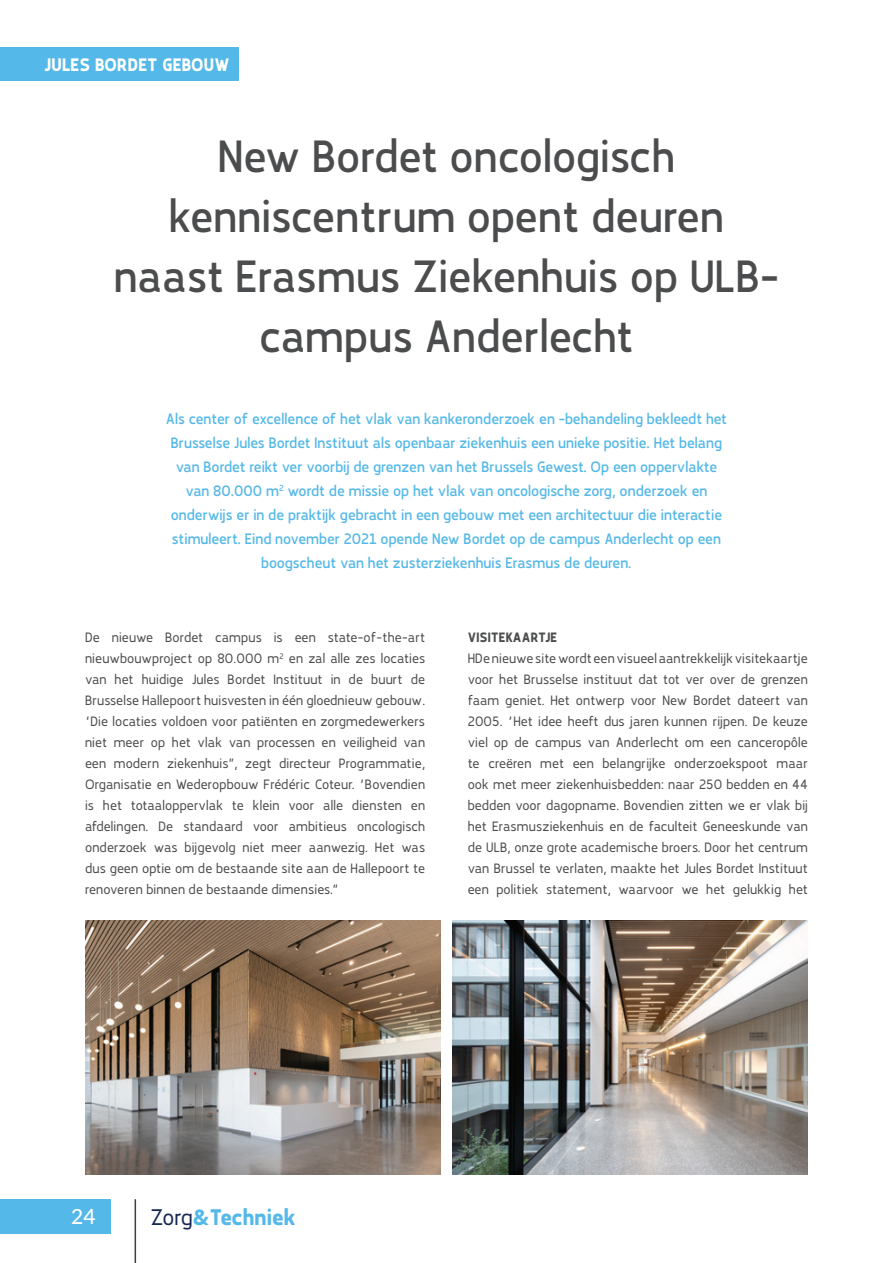
<style>
.page{position:relative;width:893px;height:1263px;background:#fff}
.page>*{position:absolute;margin:0;border:0;box-sizing:border-box;transform-origin:0 0}
.Titel_1_-_groot{font:500 45px/60px "Karlsen";color:#4b4c4d;text-align:center}
.t1{font:700 22.5px "Karlsen";color:#54b8e8}
.t2{font:500 21px "Lato";color:#fff}
.CR_titel{font:700 18px "Karlsen";letter-spacing:.01em;color:#fff}
.Inleiding_1{font:500 15px/24px "Karlsen";color:#54b8e8;text-align:center}
.body{font:13.5px/21px "Karlsen";letter-spacing:.01em;color:#4b4c4d;text-align:justify}
.body-2{font:700 13.5px "Karlsen";letter-spacing:.02em;color:#4b4c4d}
.s1{font-weight:400;color:#192853}
</style>
<div class="page">
<div style="left:0;top:1199px;width:111px;height:34px;background:#54b8e8"></div>
<hr style="left:135px;top:1199px;width:1px;height:64px;background:#3e3e3f">
<img style="left:85px;top:920px;width:355px;height:255px">
<img style="left:452px;top:920px;width:356px;height:255px">
<div style="left:0;top:47px;width:238px;height:34px;background:#54b8e8"></div>
<p class="CR_titel" style="left:44px;top:53px;width:187px">JULES BORDET GEBOUW</p>
<p class="Titel_1_-_groot" style="left:114px;top:127px;width:667px">New Bordet oncologisch kenniscentrum opent deuren naast Erasmus Ziekenhuis op ULB&shy;campus Anderlecht</p>
<p class="Inleiding_1" style="left:166px;top:407px;width:563px">Als center of excellence of het vlak van kankeronderzoek en -behandeling bekleedt het Brusselse Jules Bordet Instituut als openbaar ziekenhuis een unieke positie. Het belang van Bordet reikt ver voorbij de grenzen van het Brussels Gewest. Op een oppervlakte van 80.000 m<sup>2</sup> wordt de missie op het vlak van oncologische zorg, onderzoek en onderwijs er in de praktijk gebracht in een gebouw met een architectuur die interactie stimuleert. Eind november 2021 opende New Bordet op de campus Anderlecht op een boogscheut van het zusterziekenhuis Erasmus de deuren.</p>
<p class="body" style="left:85px;top:627px;width:342px">De nieuwe Bordet campus is een state-of-the-art nieuwbouwproject op 80.000 m<sup>2</sup> en zal alle zes locaties van het huidige Jules Bordet Instituut in de buurt de Brusselse Hallepoort huisvesten in één gloednieuw gebouw. “Die locaties voldoen voor patiënten en zorgmedewerkers niet meer op het vlak van processen en veiligheid van een modern ziekenhuis”, zegt directeur Programmatie, Organisatie en Wederopbouw Frédéric Coteur. “Bovendien is het totaaloppervlak te klein voor alle diensten en afdelingen. De standaard voor ambitieus oncologisch onderzoek was bijgevolg niet meer aanwezig. Het was dus geen optie om de bestaande site aan de Hallepoort te renoveren binnen de bestaande dimensies.”</p>
<p class="body-2" style="left:468px;top:628px;width:91px">VISITEKAARTJE</p>
<p class="body" style="left:468px;top:648px;width:342px">HDe nieuwe site wordt een visueel aantrekkelijk visitekaartje voor het Brusselse instituut dat tot ver over de grenzen faam geniet. Het ontwerp voor New Bordet dateert van 2005. “Het idee heeft dus jaren kunnen rijpen. De keuze viel op de campus van Anderlecht om een canceropôle te creëren met een belangrijke onderzoekspoot maar ook met meer ziekenhuisbedden: naar 250 bedden en 44 bedden voor dagopname. Bovendien zitten we er vlak bij het Erasmusziekenhuis en de faculteit Geneeskunde van de ULB, onze grote academische broers. Door het centrum van Brussel te verlaten, maakte het Jules Bordet Instituut een politiek statement, waarvoor we het gelukkig het</p>
<h3 class="t2" style="left:71px;top:1201px;width:26px">24</h3>
<h2 class="t1" style="left:150px;top:1202px;width:147px"><span class="s1">Zorg</span>&amp;Techniek</h2>
</div>
